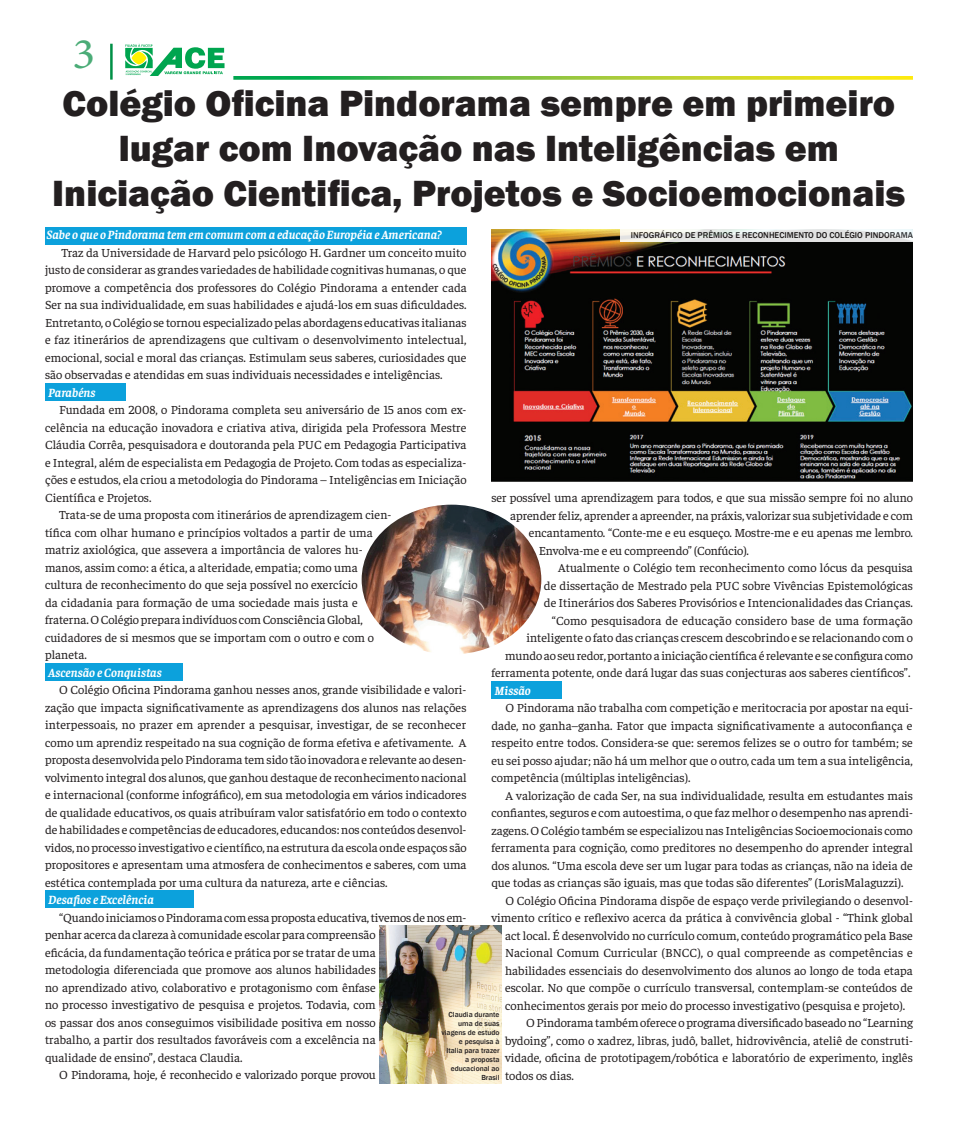
<style>
.page{position:relative;width:958px;height:1124px;background:#fff}
.page>*{position:absolute;margin:0;border:0;box-sizing:border-box;transform-origin:0 0}
.t1{font:43.75px "Minion Pro";color:#4bac77;scale:1.09 1}
.TÍTULO{font:800 37.5px/45px "Franklin Gothic";color:#231f20;text-align:center}
.texto_novo{font:12.5px/17.5px "Faustina";color:#231f20;text-align:justify}
.texto_novo-2{font:italic 12.5px "Faustina";color:#fff}
.t2{font:500 8.75px "Franklin Gothic";color:#231f20}
.Legenda{font:500 7.5px/9px "Franklin Gothic";color:#231f20;text-align:right}
</style>
<div class="page">
<hr style="left:110px;top:44px;width:3px;height:36px;background:#009046">
<svg style="left:125px;top:44px;width:99px;height:32px"></svg>
<svg style="left:233px;top:76px;width:679px;height:4px"></svg>
<div style="left:491px;top:681px;width:71px;height:17px;background:#0ca1dc"></div>
<div style="left:45px;top:890px;width:148px;height:18px;background:#0ca1dc"></div>
<div style="left:45px;top:663px;width:137px;height:18px;background:#0ca1dc"></div>
<div style="left:45px;top:383px;width:80px;height:18px;background:#0ca1dc"></div>
<div style="left:45px;top:227px;width:421px;height:18px;background:#0ca1dc"></div>
<img style="left:491px;top:229px;width:421px;height:252px">
<img style="left:361px;top:504px;width:180px;height:150px">
<img style="left:379px;top:925px;width:122px;height:158px">
<svg style="left:620px;top:229px;width:292px;height:13px;fill:#e2e2e2"></svg>
<h1 class="t1" style="left:72px;top:25px;width:22px">3</h1>
<p class="TÍTULO" style="left:52px;top:81px;width:854px">Colégio Oficina Pindorama sempre em primeiro lugar com Inovação nas Inteligências em<br>Iniciação Cientifica, Projetos e Socioemocionais</p>
<p class="texto_novo-2" style="left:47px;top:226px;width:396px">Sabe o que o Pindorama tem em comum com a educação Européia e Americana?</p>
<p class="texto_novo" style="left:45px;top:243px;width:423px;text-indent:16px">Traz da Universidade de Harvard pelo psicólogo H. Gardner um conceito muito justo de considerar as grandes variedades de habilidade cognitivas humanas, o que promove a competência dos professores do Colégio Pindorama a entender cada Ser na sua individualidade, em suas habilidades e ajudá-los em suas dificuldades.<br>Entretanto, o Colégio se tornou especializado pelas abordagens educativas italianas e faz itinerários de aprendizagens que cultivam o desenvolvimento intelectual, emocional, social e moral das crianças. Estimulam seus saberes, curiosidades que são observadas e atendidas em suas individuais necessidades e inteligências.</p>
<p class="texto_novo-2" style="left:49px;top:384px;width:48px">Parabéns</p>
<p class="texto_novo" style="left:45px;top:400px;width:423px;text-indent:14px">Fundada em 2008, o Pindorama completa seu aniversário de 15 anos com ex&shy;celência na educação inovadora e criativa ativa, dirigida pela Professora Mestre Cláudia Corrêa, pesquisadora e doutoranda pela PUC em Pedagogia Participativa e Integral, além de especialista em Pedagogia de Projeto. Com todas as especializa&shy;ções e estudos, ela criou a metodologia do Pindorama – Inteligências em Iniciação Científica e Projetos.</p>
<p class="texto_novo" style="left:45px;top:505px;width:348px;text-align:left;text-indent:14px">Trata-se de uma proposta com itinerários de aprendizagem cien&shy;tífica com olhar humano e princípios voltados a partir de uma matriz axiológica, que assevera a importância de valores hu&shy;manos, assim como: a ética, a alteridade, empatia; como uma cultura de reconhecimento do que seja possível no exercício<br>da cidadania para formação de uma sociedade mais justa e fraterna. O Colégio prepara indivíduos com Consciência Global, cuidadores de si mesmos que se importam com o outro e com o planeta.</p>
<p class="texto_novo-2" style="left:49px;top:664px;width:115px">Ascensão e Conquistas</p>
<p class="texto_novo" style="left:45px;top:680px;width:423px;text-indent:14px">O Colégio Oficina Pindorama ganhou nesses anos, grande visibilidade e valori&shy;zação que impacta significativamente as aprendizagens dos alunos nas relações interpessoais, no prazer em aprender a pesquisar, investigar, de se reconhecer como um aprendiz respeitado na sua cognição de forma efetiva e afetivamente. A proposta desenvolvida pelo Pindorama tem sido tão inovadora e relevante ao desen&shy;volvimento integral dos alunos, que ganhou destaque de reconhecimento nacional e internacional (conforme infográfico), em sua metodologia em vários indicadores de qualidade educativos, os quais atribuíram valor satisfatório em todo o contexto de habilidades e competências de educadores, educandos: nos conteúdos desenvol&shy;vidos, no processo investigativo e científico, na estrutura da escola onde espaços são propositores e apresentam uma atmosfera de conhecimentos e saberes, com uma estética contemplada por uma cultura da natureza, arte e ciências.</p>
<p class="texto_novo-2" style="left:49px;top:891px;width:107px">Desafios e Excelência</p>
<p class="texto_novo" style="left:45px;top:908px;width:423px;text-align:left;text-indent:14px">“Quando iniciamos o Pindorama com essa proposta educativa, tivemos de nos em&shy;penhar acerca da clareza à comunidade escolar para compreensão<br>eficácia, da fundamentação teórica e prática por se tratar de uma<br>metodologia diferenciada que promove aos alunos habilidades<br>no aprendizado ativo, colaborativo e protagonismo com ênfase<br>no processo investigativo de pesquisa e projetos. Todavia, com<br>os passar dos anos conseguimos visibilidade positiva em nosso<br>trabalho, a partir dos resultados favoráveis com a excelência na<br>qualidade de ensino”, destaca Claudia.</p>
<p class="texto_novo" style="left:59px;top:1065px;width:318px">O Pindorama, hoje, é reconhecido e valorizado porque provou</p>
<p class="t2" style="left:630px;top:230px;width:283px">INFOGRÁFICO DE PRÊMIOS E RECONHECIMENTO DO COLÉGIO PINDORAMA</p>
<p class="texto_novo" style="left:491px;top:488px;width:423px">ser possível uma aprendizagem para todos, e que sua missão sempre foi no aluno</p>
<p class="texto_novo" style="left:510px;top:506px;width:404px">aprender feliz, aprender a apreender, na práxis, valorizar sua subjetividade e com</p>
<p class="texto_novo" style="left:529px;top:523px;width:385px">encantamento. “Conte-me e eu esqueço. Mostre-me e eu apenas me lembro.</p>
<p class="texto_novo" style="left:539px;top:541px;width:211px">Envolva-me e eu compreendo” (Confúcio).</p>
<p class="texto_novo" style="left:544px;top:558px;width:370px;text-indent:14px">Atualmente o Colégio tem reconhecimento como lócus da pesquisa de dissertação de Mestrado pela PUC sobre Vivências Epistemológicas de Itinerários dos Saberes Provisórios e Intencionalidades das Crianças.</p>
<p class="texto_novo" style="left:491px;top:611px;width:423px;text-align:right">“Como pesquisadora de educação considero base de uma formação<br>inteligente o fato das crianças crescem descobrindo e se relacionando com o mundo ao seu redor, portanto a iniciação científica é relevante e se configura como ferramenta potente, onde dará lugar das suas conjecturas aos saberes científicos”.</p>
<p class="texto_novo-2" style="left:495px;top:682px;width:37px">Missão</p>
<p class="texto_novo" style="left:491px;top:698px;width:423px;text-indent:14px">O Pindorama não trabalha com competição e meritocracia por apostar na equi&shy;dade, no ganha–ganha. Fator que impacta significativamente a autoconfiança e respeito entre todos. Considera-se que: seremos felizes se o outro for também; se eu sei posso ajudar; não há um melhor que o outro, cada um tem a sua inteligência, competência (múltiplas inteligências).</p>
<p class="texto_novo" style="left:491px;top:786px;width:423px;text-indent:14px">A valorização de cada Ser, na sua individualidade, resulta em estudantes mais confiantes, seguros e com autoestima, o que faz melhor o desempenho nas aprendi&shy;zagens. O Colégio também se especializou nas Inteligências Socioemocionais como ferramenta para cognição, como preditores no desempenho do aprender integral dos alunos. “Uma escola deve ser um lugar para todas as crianças, não na ideia de que todas as crianças são iguais, mas que todas são diferentes” (LorisMalaguzzi).</p>
<p class="texto_novo" style="left:505px;top:891px;width:409px">O Colégio Oficina Pindorama dispõe de espaço verde privilegiando o desenvol-</p>
<p class="texto_novo" style="left:491px;top:908px;width:423px">vimento crítico e reflexivo acerca da prática à convivência global - “Think global</p>
<p class="texto_novo" style="left:505px;top:926px;width:409px">act local. É desenvolvido no currículo comum, conteúdo programático pela Base</p>
<p class="texto_novo" style="left:505px;top:943px;width:409px">Nacional Comum Curricular (BNCC), o qual compreende as competências e</p>
<p class="texto_novo" style="left:505px;top:961px;width:409px">habilidades essenciais do desenvolvimento dos alunos ao longo de toda etapa</p>
<p class="texto_novo" style="left:505px;top:978px;width:409px">escolar. No que compõe o currículo transversal, contemplam-se conteúdos de</p>
<p class="texto_novo" style="left:505px;top:996px;width:401px">conhecimentos gerais por meio do processo investigativo (pesquisa e projeto).</p>
<p class="texto_novo" style="left:505px;top:1013px;width:409px;text-indent:21px">O Pindorama também oferece o programa diversificado baseado no “Learning bydoing”, como o xadrez, libras, judô, ballet, hidrovivência, ateliê de construti&shy;vidade, oficina de prototipagem/robótica e laboratório de experimento, inglês todos os dias.</p>
<p class="Legenda" style="left:441px;top:1009px;width:60px">Claudia durante uma de suas viagens de estudo e pesquisa à<br>Italia para trazer a proposta educacional ao<br>Brasil</p>
</div>
